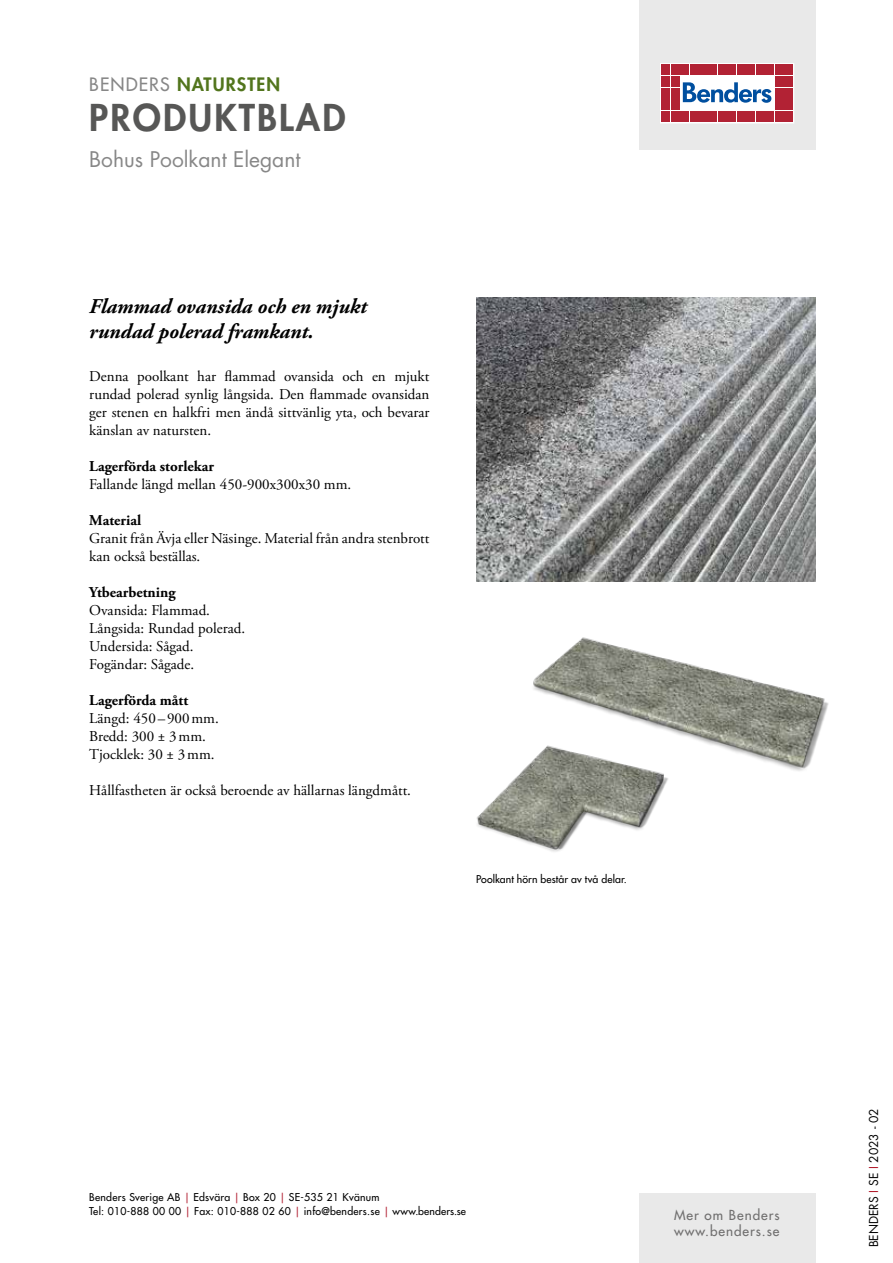
<style>
.page{position:relative;width:893px;height:1263px;background:#fff}
.page>*{position:absolute;margin:0;border:0;box-sizing:border-box;transform-origin:0 0}
.t1{font:800 36px "Futura Std";letter-spacing:.06em;color:#575756}
.t2{font:italic 700 21px/25.2px "Adobe Garamond Pro";color:#000}
.t3{font:21px "Futura Std";color:#878787}
.t4{font:800 18px "Futura Std";letter-spacing:.06em;color:#52751d}
.t5{font:15px/18px "Adobe Garamond Pro";color:#000}
.t6{font:700 15px "Adobe Garamond Pro";color:#000}
.t7{font:500 13.5px/16.2px "Futura Std";letter-spacing:.07em;color:#706f6f}
.t8{font:12px "Futura Std";color:#000}
.t9{font:500 10.5px/13.5px "Futura Std";letter-spacing:.025em;color:#000}
.s1{font-weight:500;color:#878787}
.s2{color:#b22234}
.s3{color:#ae1122}
</style>
<div class="page">
<div style="left:639px;top:0;width:176px;height:150px;background:#e9e9e9"></div>
<div style="left:660px;top:64px;width:134px;height:59px;background:#fff;border:1px solid #fff"></div>
<div style="left:662px;top:65px;width:8px;height:10px;background:#b22234"></div>
<div style="left:671px;top:65px;width:8px;height:10px;background:#b22234"></div>
<div style="left:662px;top:76px;width:8px;height:11px;background:#b22234"></div>
<div style="left:671px;top:76px;width:8px;height:11px;background:#b22234"></div>
<div style="left:662px;top:88px;width:8px;height:11px;background:#b22234"></div>
<div style="left:671px;top:88px;width:8px;height:11px;background:#b22234"></div>
<div style="left:662px;top:100px;width:8px;height:10px;background:#b22234"></div>
<div style="left:671px;top:100px;width:8px;height:10px;background:#b22234"></div>
<div style="left:662px;top:111px;width:8px;height:11px;background:#b22234"></div>
<div style="left:671px;top:111px;width:8px;height:11px;background:#b22234"></div>
<div style="left:680px;top:65px;width:9px;height:10px;background:#b22234"></div>
<div style="left:690px;top:65px;width:8px;height:10px;background:#b22234"></div>
<div style="left:699px;top:65px;width:9px;height:10px;background:#b22234"></div>
<div style="left:709px;top:65px;width:8px;height:10px;background:#b22234"></div>
<div style="left:718px;top:65px;width:9px;height:10px;background:#b22234"></div>
<div style="left:728px;top:65px;width:8px;height:10px;background:#b22234"></div>
<div style="left:737px;top:65px;width:8px;height:10px;background:#b22234"></div>
<div style="left:747px;top:65px;width:8px;height:10px;background:#b22234"></div>
<div style="left:756px;top:65px;width:8px;height:10px;background:#b22234"></div>
<div style="left:765px;top:65px;width:9px;height:10px;background:#b22234"></div>
<div style="left:680px;top:111px;width:9px;height:11px;background:#b22234"></div>
<div style="left:690px;top:111px;width:8px;height:11px;background:#b22234"></div>
<div style="left:699px;top:111px;width:9px;height:11px;background:#b22234"></div>
<div style="left:709px;top:111px;width:8px;height:11px;background:#b22234"></div>
<div style="left:718px;top:111px;width:9px;height:11px;background:#b22234"></div>
<div style="left:728px;top:111px;width:8px;height:11px;background:#b22234"></div>
<div style="left:737px;top:111px;width:8px;height:11px;background:#b22234"></div>
<div style="left:747px;top:111px;width:8px;height:11px;background:#b22234"></div>
<div style="left:756px;top:111px;width:8px;height:11px;background:#b22234"></div>
<div style="left:765px;top:111px;width:9px;height:11px;background:#b22234"></div>
<div style="left:775px;top:65px;width:8px;height:10px;background:#b22234"></div>
<div style="left:784px;top:65px;width:9px;height:10px;background:#b22234"></div>
<div style="left:775px;top:76px;width:8px;height:11px;background:#b22234"></div>
<div style="left:784px;top:76px;width:9px;height:11px;background:#b22234"></div>
<div style="left:775px;top:88px;width:8px;height:11px;background:#b22234"></div>
<div style="left:784px;top:88px;width:9px;height:11px;background:#b22234"></div>
<div style="left:775px;top:100px;width:8px;height:10px;background:#b22234"></div>
<div style="left:784px;top:100px;width:9px;height:10px;background:#b22234"></div>
<div style="left:775px;top:111px;width:8px;height:11px;background:#b22234"></div>
<div style="left:784px;top:111px;width:9px;height:11px;background:#b22234"></div>
<svg style="left:683px;top:82px;width:88px;height:21px"></svg>
<div style="left:639px;top:1193px;width:177px;height:70px;background:#e9e9e9"></div>
<img style="left:476px;top:298px;width:340px;height:284px">
<img style="left:476px;top:764px;width:87px;height:88px">
<img style="left:529px;top:637px;width:300px;height:211px">
<p class="t4" style="left:89px;top:73px;width:192px"><span class="s1">BENDERS</span> NATURSTEN</p>
<h1 class="t1" style="left:89px;top:95px;width:258px">PRODUKTBLAD</h1>
<h2 class="t3" style="left:89px;top:146px;width:213px">Bohus Poolkant Elegant</h2>
<h2 class="t2" style="left:89px;top:294px;width:279px">Flammad ovansida och en mjukt rundad polerad framkant.</h2>
<p class="t5" style="left:89px;top:368px;width:342px;text-align:justify">Denna poolkant har flammad ovansida och en mjukt rundad polerad synlig långsida. Den flammade ovansidan ger stenen en halkfri men ändå sittvänlig yta, och bevarar känslan av natursten.</p>
<p class="t6" style="left:89px;top:458px;width:126px">Lagerförda storlekar</p>
<p class="t5" style="left:89px;top:476px;width:264px">Fallande längd mellan 450-900x300x30 mm.</p>
<p class="t6" style="left:89px;top:512px;width:53px">Material</p>
<p class="t5" style="left:89px;top:530px;width:342px">Granit från Ävja eller Näsinge. Material från andra stenbrott kan också beställas.</p>
<p class="t6" style="left:89px;top:584px;width:88px">Ytbearbetning</p>
<p class="t5" style="left:89px;top:602px;width:157px">Ovansida: Flammad.<br>Långsida: Rundad polerad.<br>Undersida: Sågad.<br>Fogändar: Sågade.</p>
<p class="t6" style="left:89px;top:692px;width:100px">Lagerförda mått</p>
<p class="t5" style="left:89px;top:710px;width:131px">Längd: 450– 900mm.<br>Bredd: 300 ± 3mm.<br>Tjocklek: 30 ± 3mm.</p>
<p class="t5" style="left:89px;top:782px;width:323px">Hållfastheten är också beroende av hällarnas längdmått.</p>
<p class="t9" style="left:476px;top:872px;width:152px">Poolkant hörn består av två delar.</p>
<p class="t9" style="left:89px;top:1191px;width:378px">Benders Sverige AB <span class="s2">|</span> Edsvära <span class="s2">|</span> Box 20 <span class="s2">|</span> SE-535 21 Kvänum<br>Tel: 010-888 00 00 <span class="s2">|</span> Fax: 010-888 02 60 <span class="s2">|</span> info@benders.se <span class="s2">|</span> www.benders.se</p>
<p class="t7" style="left:674px;top:1207px;width:107px">Mer om Benders www.benders.se</p>
<p class="t8" style="left:866px;top:1247px;width:140px;rotate:-90deg">BENDERS <span class="s3">I</span> SE <span class="s3">I</span> 2023 - 02</p>
</div>
